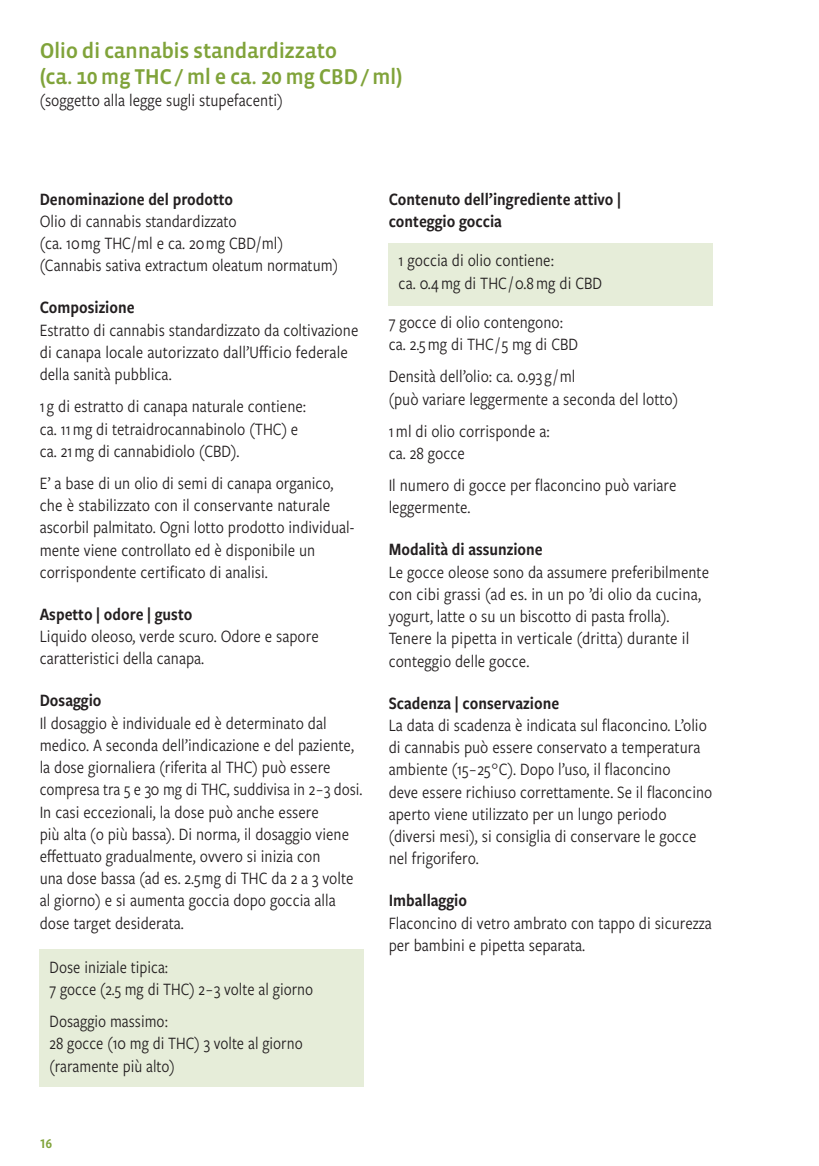
<style>
.page{position:relative;width:819px;height:1166px;background:#fff}
.page>*{position:absolute;margin:0;border:0;box-sizing:border-box;transform-origin:0 0}
.t1{font:500 21.88px/25.4px "Vista Sans OTCE";letter-spacing:-.02em;color:#80a33a}
.t2{font:18.03px/22.2px "Freight Sans Cnd Pro";color:#231f20}
.t3{font:18.03px/22.2px "Freight Sans Cnd Pro Semi";color:#231f20}
.t4{font:14px "Freight Sans Cnd Pro Semi";color:#80a33a}
</style>
<div class="page">
<div style="left:388px;top:243px;width:324px;height:63px;background:#e6edd9"></div>
<div style="left:40px;top:949px;width:324px;height:137px;background:#e6edd9"></div>
<p class="t1" style="left:40px;top:38px;width:364px">Olio di cannabis standardizzato<br>(ca. 10 mg THC / ml e ca. 20 mg CBD/ml)</p>
<p class="t2" style="left:40px;top:88px;width:245px">(soggetto alla legge sugli stupefacenti)</p>
<p class="t3" style="left:40px;top:187px;width:195px">Denominazione del prodotto</p>
<p class="t2" style="left:40px;top:209px;width:300px">Olio di cannabis standardizzato<br>(ca. 10 mg THC / ml e ca. 20 mg CBD / ml) (Cannabis sativa extractum oleatum normatum)</p>
<p class="t3" style="left:40px;top:296px;width:96px">Composizione</p>
<p class="t2" style="left:40px;top:318px;width:320px">Estratto di cannabis standardizzato da coltivazione di canapa locale autorizzato dall’Ufficio federale della sanità pubblica.</p>
<p class="t2" style="left:40px;top:394px;width:268px">1 g di estratto di canapa naturale contiene: ca. 11 mg di tetraidrocannabinolo (THC) e ca. 21 mg di cannabidiolo (CBD).</p>
<p class="t2" style="left:40px;top:471px;width:316px">E’ a base di un olio di semi di canapa organico, che è stabilizzato con il conservante naturale ascorbil palmitato. Ogni lotto prodotto individual&shy;mente viene controllato ed è disponibile un corrispondente certificato di analisi.</p>
<p class="t3" style="left:40px;top:602px;width:154px">Aspetto | odore | gusto</p>
<p class="t2" style="left:40px;top:624px;width:280px">Liquido oleoso, verde scuro. Odore e sapore caratteristici della canapa.</p>
<p class="t3" style="left:40px;top:689px;width:63px">Dosaggio</p>
<p class="t2" style="left:40px;top:711px;width:324px">Il dosaggio è individuale ed è determinato dal medico. A seconda dell’indicazione e del paziente, la dose giornaliera (riferita al THC) può essere compresa tra 5 e 30 mg di THC, suddivisa in 2 – 3 dosi.<br>In casi eccezionali, la dose può anche essere<br>più alta (o più bassa). Di norma, il dosaggio viene effettuato gradualmente, ovvero si inizia con<br>una dose bassa (ad es. 2.5 mg di THC da 2 a 3 volte al giorno) e si aumenta goccia dopo goccia alla dose target desiderata.</p>
<p class="t2" style="left:50px;top:955px;width:265px">Dose iniziale tipica:<br>7 gocce (2.5 mg di THC) 2 – 3 volte al giorno</p>
<p class="t2" style="left:50px;top:1009px;width:254px">Dosaggio massimo:<br>28 gocce (10 mg di THC) 3 volte al giorno (raramente più alto)</p>
<p class="t4" style="left:40px;top:1134px;width:14px">16</p>
<p class="t3" style="left:388px;top:187px;width:234px">Contenuto dell’ingrediente attivo | conteggio goccia</p>
<p class="t2" style="left:398px;top:249px;width:205px">1 goccia di olio contiene:<br>ca. 0.4 mg di THC / 0.8 mg di CBD</p>
<p class="t2" style="left:388px;top:310px;width:191px">7 gocce di olio contengono: ca. 2.5 mg di THC / 5 mg di CBD</p>
<p class="t2" style="left:388px;top:365px;width:291px">Densità dell’olio: ca. 0.93 g / ml<br>(può variare leggermente a seconda del lotto)</p>
<p class="t2" style="left:388px;top:419px;width:162px">1 ml di olio corrisponde a: ca. 28 gocce</p>
<p class="t2" style="left:388px;top:473px;width:289px">Il numero di gocce per flaconcino può variare leggermente.</p>
<p class="t3" style="left:388px;top:538px;width:155px">Modalità di assunzione</p>
<p class="t2" style="left:388px;top:560px;width:322px">Le gocce oleose sono da assumere preferibilmente con cibi grassi (ad es. in un po ’di olio da cucina, yogurt, latte o su un biscotto di pasta frolla).<br>Tenere la pipetta in verticale (dritta) durante il conteggio delle gocce.</p>
<p class="t3" style="left:388px;top:691px;width:172px">Scadenza | conservazione</p>
<p class="t2" style="left:388px;top:713px;width:325px">La data di scadenza è indicata sul flaconcino. L’olio di cannabis può essere conservato a temperatura ambiente (15 – 25 °C). Dopo l’uso, il flaconcino<br>deve essere richiuso correttamente. Se il flaconcino aperto viene utilizzato per un lungo periodo (diversi mesi), si consiglia di conservare le gocce nel frigorifero.</p>
<p class="t3" style="left:388px;top:889px;width:80px">Imballaggio</p>
<p class="t2" style="left:388px;top:911px;width:325px">Flaconcino di vetro ambrato con tappo di sicurezza per bambini e pipetta separata.</p>
</div>
